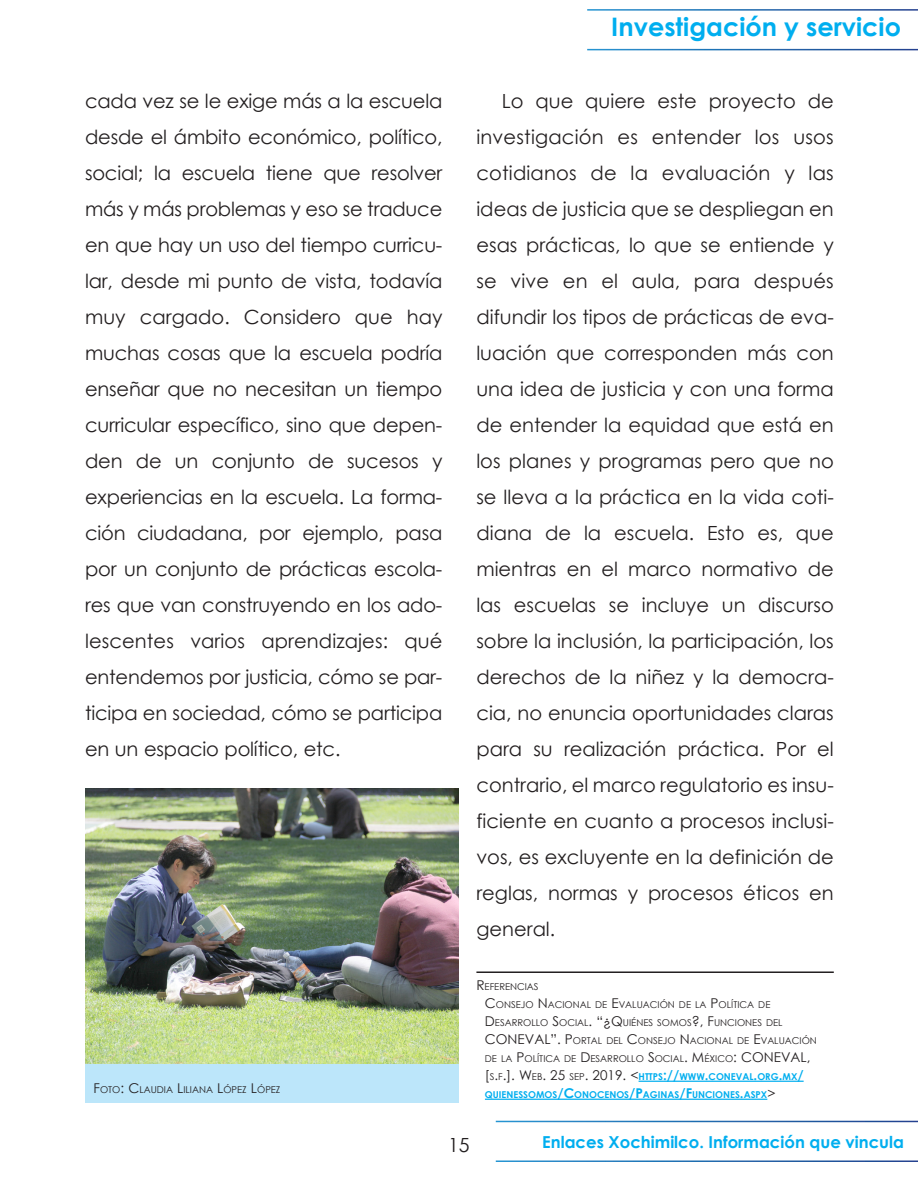
<style>
.page{position:relative;width:918px;height:1188px;background:#fff}
.page>*{position:absolute;margin:0;border:0;box-sizing:border-box;transform-origin:0 0}
.t1{font:700 25.5px "Century Gothic";color:#00aeef}
.cuerpoArticulos{font:19.5px/36px "Century Gothic";color:#231f20;text-align:justify}
.t2{font:700 16.5px "Century Gothic";color:#00aeef}
.pies_de_foto_2alinea{font:13.5px "Century Gothic";color:#231f20}
.pies_de_foto_2alinea-2{font:9.45px/18px "Century Gothic";color:#231f20}
.pies_de_foto_2alinea-3{font:700 9.45px/18px "Century Gothic";color:#00aeef}
.pies_de_foto{font:9.45px "Century Gothic";color:#231f20}
.s1{font-size:13.5px}
.s2{font-weight:400;font-size:13.5px;color:#231f20}
.s3{font-weight:400;color:#231f20}
</style>
<div class="page">
<hr style="left:476px;top:971px;width:358px;height:2px;background:#231f20">
<hr style="left:639px;top:1081px;width:165px;height:1px;background:#00aeef">
<hr style="left:485px;top:1099px;width:282px;height:1px;background:#00aeef">
<img style="left:85px;top:789px;width:374px;height:276px">
<div style="left:85px;top:1065px;width:374px;height:38px;background:#bce6fa"></div>
<h1 class="t1" style="left:611px;top:8px;width:291px">Investigación y servicio</h1>
<p class="cuerpoArticulos" style="left:85px;top:83px;width:359px">cada vez se le exige más a la escuela desde el ámbito económico, político, social; la escuela tiene que resolver más y más problemas y eso se traduce en que hay un uso del tiempo curricu&shy;lar, desde mi punto de vista, todavía muy cargado. Considero que hay muchas cosas que la escuela podría enseñar que no necesitan un tiempo curricular específico, sino que depen&shy;den de un conjunto de sucesos y experiencias en la escuela. La forma&shy;ción ciudadana, por ejemplo, pasa por un conjunto de prácticas escola&shy;res que van construyendo en los ado&shy;lescentes varios aprendizajes: qué entendemos por justicia, cómo se par&shy;ticipa en sociedad, cómo se participa en un espacio político, etc.</p>
<p class="cuerpoArticulos" style="left:476px;top:83px;width:359px;text-indent:26px">Lo que quiere este proyecto de investigación es entender los usos cotidianos de la evaluación y las ideas de justicia que se despliegan en esas prácticas, lo que se entiende y se vive en el aula, para después difundir los tipos de prácticas de eva&shy;luación que corresponden más con una idea de justicia y con una forma de entender la equidad que está en los planes y programas pero que no se lleva a la práctica en la vida coti&shy;diana de la escuela. Esto es, que mientras en el marco normativo de las escuelas se incluye un discurso sobre la inclusión, la participación, los derechos de la niñez y la democra&shy;cia, no enuncia oportunidades claras para su realización práctica. Por el contrario, el marco regulatorio es insu&shy;ficiente en cuanto a procesos inclusi&shy;vos, es excluyente en la definición de reglas, normas y procesos éticos en general.</p>
<p class="pies_de_foto_2alinea-2" style="left:94px;top:1080px;width:188px"><span class="s1">F</span>OTO<span class="s1">: C</span> LAUDIA <span class="s1">L</span>ILIANA <span class="s1">L</span>ÓPEZ <span class="s1">L</span>ÓPEZ</p>
<p class="pies_de_foto" style="left:476px;top:980px;width:64px"><span class="s1">R</span> EFERENCIAS</p>
<p class="pies_de_foto_2alinea-2" style="left:485px;top:995px;width:299px"><span class="s1">C</span>ONSEJO <span class="s1">N</span>ACIONAL DE <span class="s1">E</span>VALUACIÓN DE LA <span class="s1">P</span>OLÍTICA DE<br><span class="s1">D</span>ESARROLLO <span class="s1">S</span>OCIAL<span class="s1">. “¿Q</span>UIÉNES SOMOS<span class="s1">?, F</span>U NCIONES DEL</p>
<p class="pies_de_foto_2alinea" style="left:485px;top:1030px;width:12px">CON</p>
<p class="pies_de_foto_2alinea" style="left:518px;top:1030px;width:17px">EVAL</p>
<p class="pies_de_foto_2alinea-2" style="left:485px;top:1031px;width:333px;text-indent:66px"><span class="s1">”. P</span>ORTAL DEL <span class="s1">C</span>ONSEJO <span class="s1">N</span>ACIONAL DE <span class="s1">E</span>VALUACIÓN<br>DE LA <span class="s1">P</span>OLÍTICA DE <span class="s1">D</span>ESARROLLO <span class="s1">S</span>OCIAL<span class="s1">. M</span> ÉXICO<span class="s1">: CON</span></p>
<p class="pies_de_foto_2alinea" style="left:774px;top:1048px;width:17px">EVAL</p>
<p class="pies_de_foto_2alinea" style="left:807px;top:1048px;width:5px">,</p>
<p class="pies_de_foto_2alinea-3" style="left:485px;top:1067px;width:320px"><span class="s2">[</span><span class="s3">S</span><span class="s2">.</span><span class="s3">F</span><span class="s2">.]. W</span><span class="s3">EB</span> <span class="s2">. 25</span> <span class="s3">SEP</span> <span class="s2">. 2019. &lt;</span>HTTPS<span class="s1">://</span>WWW<span class="s1">.</span>CONEVAL<span class="s1">.</span>ORG<span class="s1">.</span>MX<span class="s1">/<br></span>QUIENESSOMOS<span class="s1">/C</span>ONOCENOS<span class="s1">/P</span>AGINAS<span class="s1">/F</span>UNCIONES<span class="s1">.</span>ASPX<span class="s2">&gt;</span></p>
<p class="cuerpoArticulos" style="left:448px;top:1127px;width:23px">15</p>
<p class="t2" style="left:542px;top:1129px;width:363px">Enlaces Xochimilco. Información que vincula</p>
</div>
